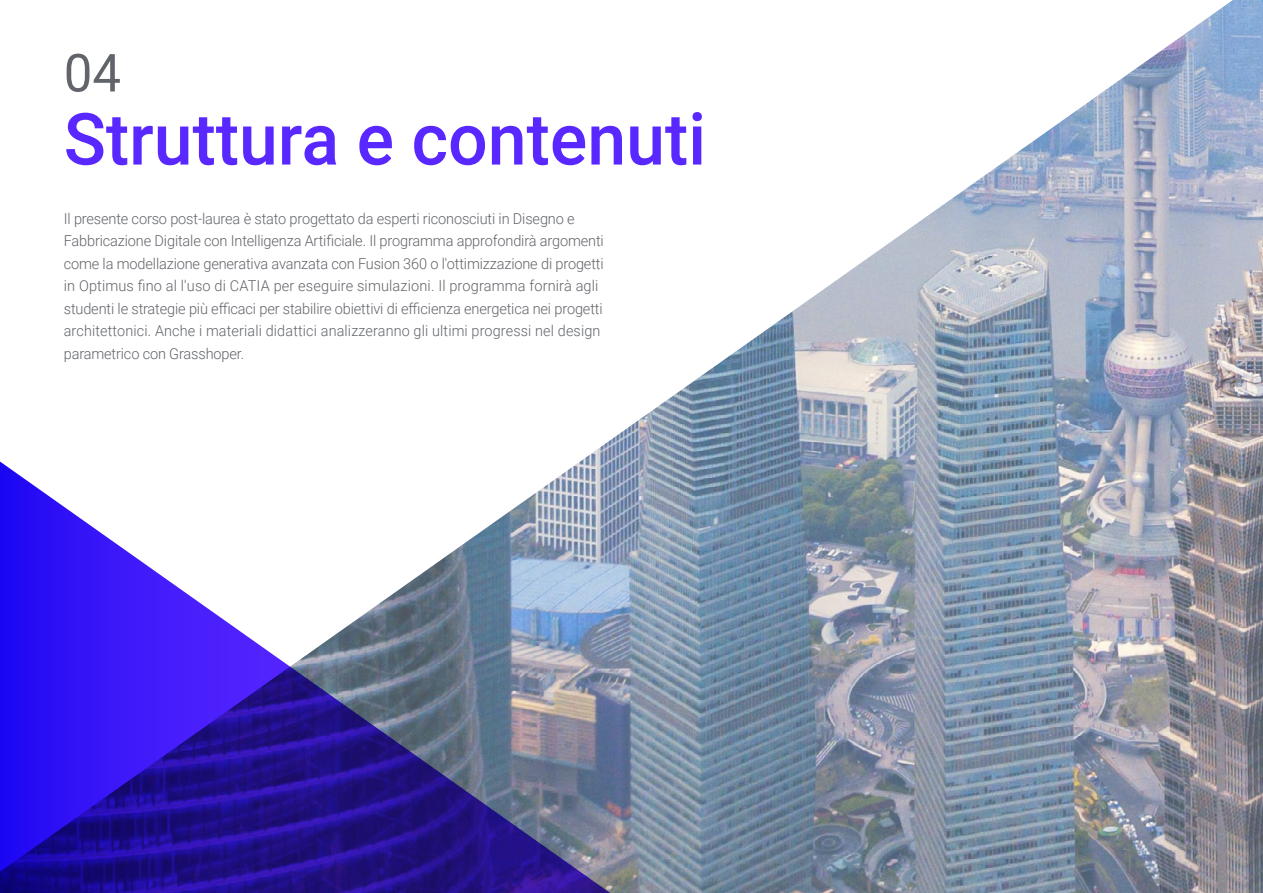
<style>
.page{position:relative;width:1263px;height:893px;background:#fff}
.page>*{position:absolute;margin:0;border:0;box-sizing:border-box;transform-origin:0 0}
.t1{font:500 72px "Roboto";color:#5927ff}
.t2{font:52.5px "Roboto";color:#61646a}
.t3{font:300 15px/22.5px "Roboto";letter-spacing:-.01em;color:#61646a}
</style>
<div class="page">
<img style="left:602px;top:0;width:661px;height:893px">
<svg style="left:0;top:446px;width:640px;height:447px"></svg>
<h2 class="t2" style="left:64px;top:36px;width:59px">04</h2>
<h1 class="t1" style="left:64px;top:89px;width:644px">Struttura e contenuti</h1>
<p class="t3" style="left:64px;top:207px;width:542px">Il presente corso post-laurea è stato progettato da esperti riconosciuti in Disegno e Fabbricazione Digitale con Intelligenza Artificiale. Il programma approfondirà argomenti come la modellazione generativa avanzata con Fusion 360 o l'ottimizzazione di progetti in Optimus fino al l'uso di CATIA per eseguire simulazioni. Il programma fornirà agli studenti le strategie più efficaci per stabilire obiettivi di efficienza energetica nei progetti architettonici. Anche i materiali didattici analizzeranno gli ultimi progressi nel design parametrico con Grasshoper.</p>
</div>
